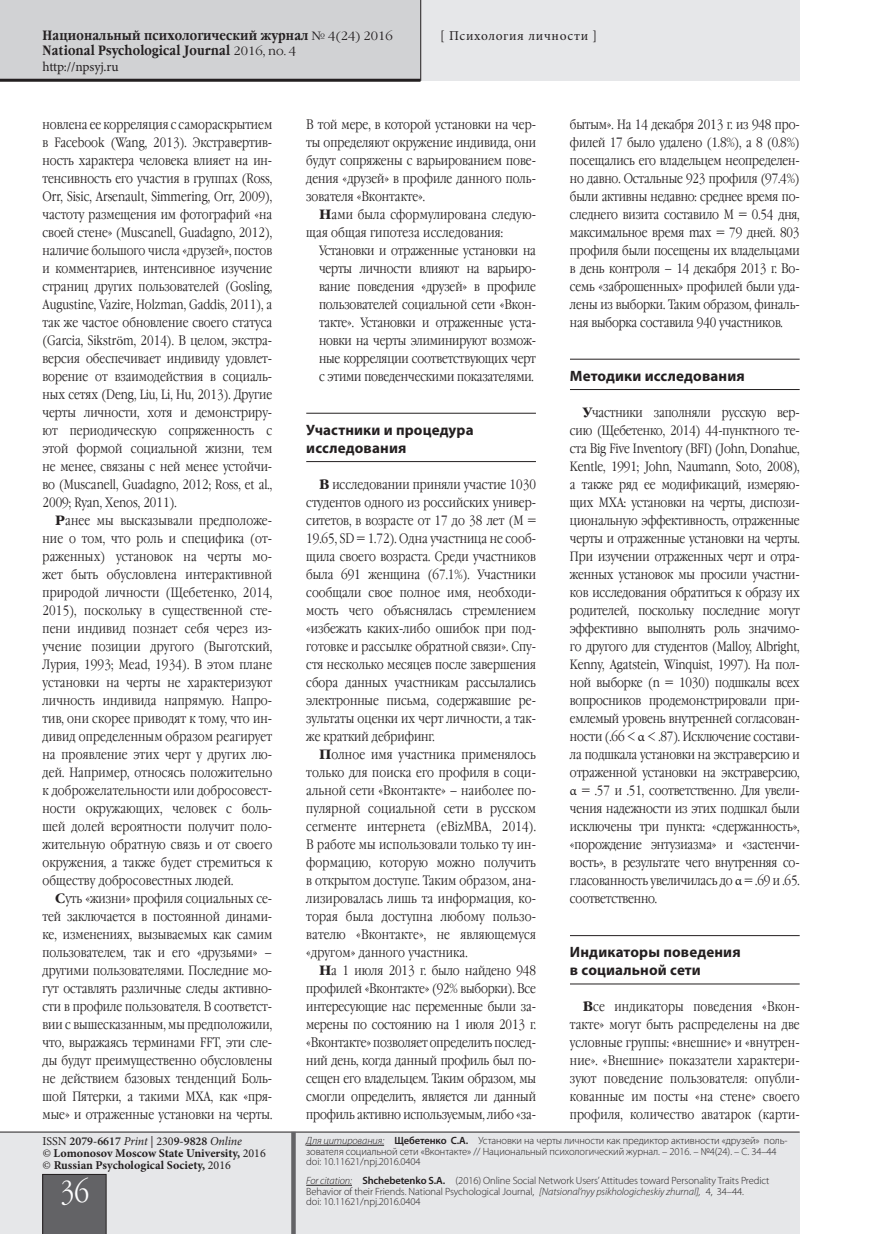
<style>
.page{position:relative;width:872px;height:1234px;background:#fff}
.page>*{position:absolute;margin:0;border:0;box-sizing:border-box;transform-origin:0 0}
.t1{font:30px "Garamond Narrow C";color:#fff}
.SubHeader___1st_leve{font:700 15px/18px "Myriad Pro";letter-spacing:.01em;color:#231f20}
.Main_text{font:13.5px/18px "Garamond Narrow C";color:#231f20;text-align:justify}
.Main_text___INDENT_1{font:13.5px/18px "Garamond Narrow C";letter-spacing:-.01em;color:#231f20;text-align:justify}
.t2{font:700 13.5px/15px "Garamond Narrow C";letter-spacing:.01em;color:#231f20}
.t3{font:13.5px "Minion Pro";letter-spacing:.045em;color:#231f20}
.t4{font:13.5px "Minion Pro";letter-spacing:-.015em;color:#231f20}
.t5{font:700 12px/12px "Minion Pro";color:#231f20}
.t6{font:300 10.5px/10.5px "Myriad Pro";letter-spacing:-.01em;color:#231f20}
.s1{font-family:"Garamond C";font-weight:400;font-size:12px}
.s2{font-family:"Minion Pro"}
.s3{font-family:"Garamond C";font-weight:700}
.s4{font-weight:400}
.s5{font-weight:600}
.s6{font-weight:400;font-style:italic}
.s7{font-style:italic}
</style>
<div class="page">
<div style="left:0;top:0;width:799px;height:81px;background:#e6e7e9"></div>
<div style="left:0;top:0;width:421px;height:79px;background:#d1d2d4"></div>
<div style="left:0;top:1132px;width:799px;height:101px;background:#e6e7e9"></div>
<hr style="left:0;top:1131px;width:799px;height:1px;background:#231f20">
<div style="left:43px;top:1173px;width:63px;height:60px;background:#636366"></div>
<hr style="left:0;top:79px;width:420px;height:3px;background:#231f20">
<div style="left:291px;top:1131px;width:5px;height:102px;background:#636366"></div>
<hr style="left:420px;top:0;width:1px;height:81px;background:#231f20">
<hr style="left:306px;top:1144px;width:78px;height:1px;background:#231f20">
<hr style="left:306px;top:1184px;width:46px;height:1px;background:#231f20">
<hr style="left:306px;top:413px;width:230px;height:1px;background:#231f20">
<hr style="left:306px;top:461px;width:230px;height:1px;background:#231f20">
<hr style="left:570px;top:359px;width:229px;height:1px;background:#231f20">
<hr style="left:570px;top:389px;width:229px;height:1px;background:#231f20">
<hr style="left:570px;top:935px;width:229px;height:1px;background:#231f20">
<hr style="left:570px;top:983px;width:229px;height:1px;background:#231f20">
<p class="t2" style="left:43px;top:28px;width:352px">Национальный психологический журнал <span class="s1">№ 4(24) 2016<br></span>National Psychological Journal <span class="s1">2016, no. 4</span></p>
<p class="t4" style="left:43px;top:57px;width:78px">http://npsyj.ru</p>
<p class="t3" style="left:440px;top:26px;width:158px">[ Психология личности ]</p>
<p class="Main_text" style="left:43px;top:115px;width:231px">новлена ее корреляция с самораскрытием в Facebook (Wang, 2013). Экстравертив&shy;ность характера человека влияет на ин&shy;тенсивность его участия в группах (Ross, Orr, Sisic, Arsenault, Simmering, Orr, 2009), частоту размещения им фотографий «на своей стене» (Muscanell, Guadagno, 2012), наличие большого числа «друзей», постов и комментариев, интенсивное изучение страниц других пользователей (Gosling, Augustine, Vazire, Holzman, Gaddis, 2011), а так же частое обновление своего статуса (Garcia, Sikstr<span class="s2">ö</span>m, 2014). В целом, экстра&shy;версия обеспечивает индивиду удовлет&shy;ворение от взаимодействия в социаль&shy;ных сетях (Deng, Liu, Li, Hu, 2013). Другие черты личности, хотя и демонстриру&shy;ют периодическую сопряженность с этой формой социальной жизни, тем не менее, связаны с ней менее устойчи&shy;во (Muscanell, Guadagno, 2012; Ross, et al., 2009; Ryan, Xenos, 2011).</p>
<p class="Main_text" style="left:43px;top:511px;width:231px;text-indent:13px"><span class="s3">Р</span>анее мы высказывали предположе&shy;ние о том, что роль и специфика (от&shy;раженных) установок на черты мо&shy;жет быть обусловлена интерактивной природой личности (Щебетенко, 2014, 2015), поскольку в существенной сте&shy;пени индивид познает себя через из&shy;учение позиции другого (Выготский, Лурия, 1993; Mead, 1934). В этом плане установки на черты не характеризуют личность индивида напрямую. Напро&shy;тив, они скорее приводят к тому, что ин&shy;дивид определенным образом реагирует на проявление этих черт у других лю&shy;дей. Например, относясь положительно к доброжелательности или добросовест&shy;ности окружающих, человек с боль&shy;шей долей вероятности получит поло&shy;жительную обратную связь и от своего окружения, а также будет стремиться к обществу добросовестных людей.</p>
<p class="Main_text" style="left:43px;top:889px;width:231px;text-indent:13px"><span class="s3">С</span>уть «жизни» профиля социальных се&shy;тей заключается в постоянной динами&shy;ке, изменениях, вызываемых как самим пользователем, так и его «друзьями» – другими пользователями. Последние мо&shy;гут оставлять различные следы активно&shy;сти в профиле пользователя. В соответст&shy;вии с вышесказанным, мы предположили, что, выражаясь терминами FFT, эти сле&shy;ды будут преимущественно обусловлены не действием базовых тенденций Боль&shy;шой Пятерки, а такими МХА, как «пря&shy;мые» и отраженные установки на черты.</p>
<p class="t5" style="left:43px;top:1134px;width:225px"><span class="s4">ISSN</span> <span class="s5">2079-6617</span> <span class="s6">Print</span> <span class="s4">| 230</span><span class="s5">9-9828</span> <span class="s6">Online<br>©</span> Lomonosov Moscow State University, <span class="s4">2016 ©</span> Russian Psychological Society, <span class="s4">2016</span></p>
<h1 class="t1" style="left:60px;top:1175px;width:31px">36</h1>
<p class="Main_text" style="left:306px;top:115px;width:231px">В той мере, в которой установки на чер&shy;ты определяют окружение индивида, они будут сопряжены с варьированием пове&shy;дения «друзей» в профиле данного поль&shy;зователя «Вконтакте».</p>
<p class="Main_text" style="left:306px;top:205px;width:231px;text-indent:13px"><span class="s3">Н</span>ами была сформулирована следую&shy;щая общая гипотеза исследования:</p>
<p class="Main_text___INDENT_1" style="left:319px;top:241px;width:218px">Установки и отраженные установки на черты личности влияют на варьиро&shy;вание поведения «друзей» в профиле пользователей социальной сети «Вкон&shy;такте». Установки и отраженные уста&shy;новки на черты элиминируют возмож&shy;ные корреляции соответствующих черт с этими поведенческими показателями.</p>
<p class="SubHeader___1st_leve" style="left:306px;top:420px;width:169px">Участники и процедура исследования</p>
<p class="Main_text" style="left:306px;top:475px;width:231px;text-indent:13px"><span class="s3">В</span> исследовании приняли участие 1030 студентов одного из российских универ&shy;ситетов, в возрасте от 17 до 38 лет (M = 19.65, SD = 1.72). Одна участница не сооб&shy;щила своего возраста. Среди участников была 691 женщина (67.1%). Участники сообщали свое полное имя, необходи&shy;мость чего объяснялась стремлением «избежать каких-либо ошибок при под&shy;готовке и рассылке обратной связи». Спу&shy;стя несколько месяцев после завершения сбора данных участникам рассылались электронные письма, содержавшие ре&shy;зультаты оценки их черт личности, а так&shy;же краткий дебрифинг.</p>
<p class="Main_text" style="left:306px;top:745px;width:231px;text-indent:13px"><span class="s3">П</span>олное имя участника применялось только для поиска его профиля в соци&shy;альной сети «Вконтакте» – наиболее по&shy;пулярной социальной сети в русском сегменте интернета (eBizMBA, 2014).<br>В работе мы использовали только ту ин&shy;формацию, которую можно получить в открытом доступе. Таким образом, ана&shy;лизировалась лишь та информация, ко&shy;торая была доступна любому пользо&shy;вателю «Вконтакте», не являющемуся «другом» данного участника.</p>
<p class="Main_text" style="left:306px;top:961px;width:231px;text-indent:13px"><span class="s3">Н</span>а 1 июля 2013 г. было найдено 948 профилей «Вконтакте» (92% выборки). Все интересующие нас переменные были за&shy;мерены по состоянию на 1 июля 2013 г. «Вконтакте» позволяет определить послед&shy;ний день, когда данный профиль был по&shy;сещен его владельцем. Таким образом, мы смогли определить, является ли данный профиль активно используемым, либо «за-</p>
<p class="Main_text" style="left:570px;top:115px;width:231px">бытым». На 14 декабря 2013 г. из 948 про&shy;филей 17 было удалено (1.8%), а 8 (0.8%) посещались его владельцем неопределен&shy;но давно. Остальные 923 профиля (97.4%) были активны недавно: среднее время по&shy;следнего визита составило M = 0.54 дня, максимальное время max = 79 дней. 803 профиля были посещены их владельцами в день контроля – 14 декабря 2013 г. Во&shy;семь «заброшенных» профилей были уда&shy;лены из выборки. Таким образом, финаль&shy;ная выборка составила 940 участников.</p>
<p class="SubHeader___1st_leve" style="left:570px;top:366px;width:176px">Методики исследования</p>
<p class="Main_text" style="left:570px;top:403px;width:231px;text-indent:13px"><span class="s3">У</span>частники заполняли русскую вер&shy;сию (Щебетенко, 2014) 44-пунктного те&shy;ста Big Five Inventory (BFI) (John, Donahue, Kentle, 1991; John, Naumann, Soto, 2008), а также ряд ее модификаций, измеряю&shy;щих МХА: установки на черты, диспози&shy;циональную эффективность, отраженные черты и отраженные установки на черты.<br>При изучении отраженных черт и отра&shy;женных установок мы просили участни&shy;ков исследования обратиться к образу их родителей, поскольку последние могут эффективно выполнять роль значимо&shy;го другого для студентов (Malloy, Albright, Kenny, Agatstein, Winquist, 1997). На пол&shy;ной выборке (n = 1030) подшкалы всех вопросников продемонстрировали при&shy;емлемый уровень внутренней согласован&shy;ности (.66 &lt; <span class="s2">α</span> &lt; .87). Исключение состави&shy;ла подшкала установки на экстраверсию и отраженной установки на экстраверсию, <span class="s2">α</span> = .57 и .51, соответственно. Для увели&shy;чения надежности из этих подшкал были исключены три пункта: «сдержанность», «порождение энтузиазма» и «застенчи&shy;вость», в результате чего внутренняя со&shy;гласованность увеличилась до <span class="s2">α</span> = .69 и .65. соответственно.</p>
<p class="SubHeader___1st_leve" style="left:570px;top:942px;width:172px">Индикаторы поведения в социальной сети</p>
<p class="Main_text" style="left:570px;top:997px;width:231px;text-indent:13px"><span class="s3">В</span>се индикаторы поведения «Вкон&shy;такте» могут быть распределены на две условные группы: «внешние» и «внутрен&shy;ние». «Внешние» показатели характери&shy;зуют поведение пользователя: опубли&shy;кованные им посты «на стене» своего профиля, количество аватарок (карти-</p>
<p class="t6" style="left:306px;top:1134px;width:483px"><span class="s7">Для цитирования:</span> <span class="s5">Щебетенко С.А.</span> Установки на черты личности как предиктор активности «друзей» поль&shy;зователя социальной сети «Вконтакте» // Национальный психологический журнал. – 2016. – №4(24). – С. 34–44 doi: 10.11621/npj.2016.0404</p>
<p class="t6" style="left:306px;top:1174px;width:465px"><span class="s7">For citation:</span> <span class="s5">Shchebetenko S.A.</span> (2016) Online Social Network Users’ Attitudes toward Personality Traits Predict<br>Behavior of their Friends. National Psychological Journal, <span class="s7">[Natsional’nyy psikhologicheskiy zhurnal],</span> 4, 34–44.<br>doi: 10.11621/npj.2016.0404</p>
</div>
